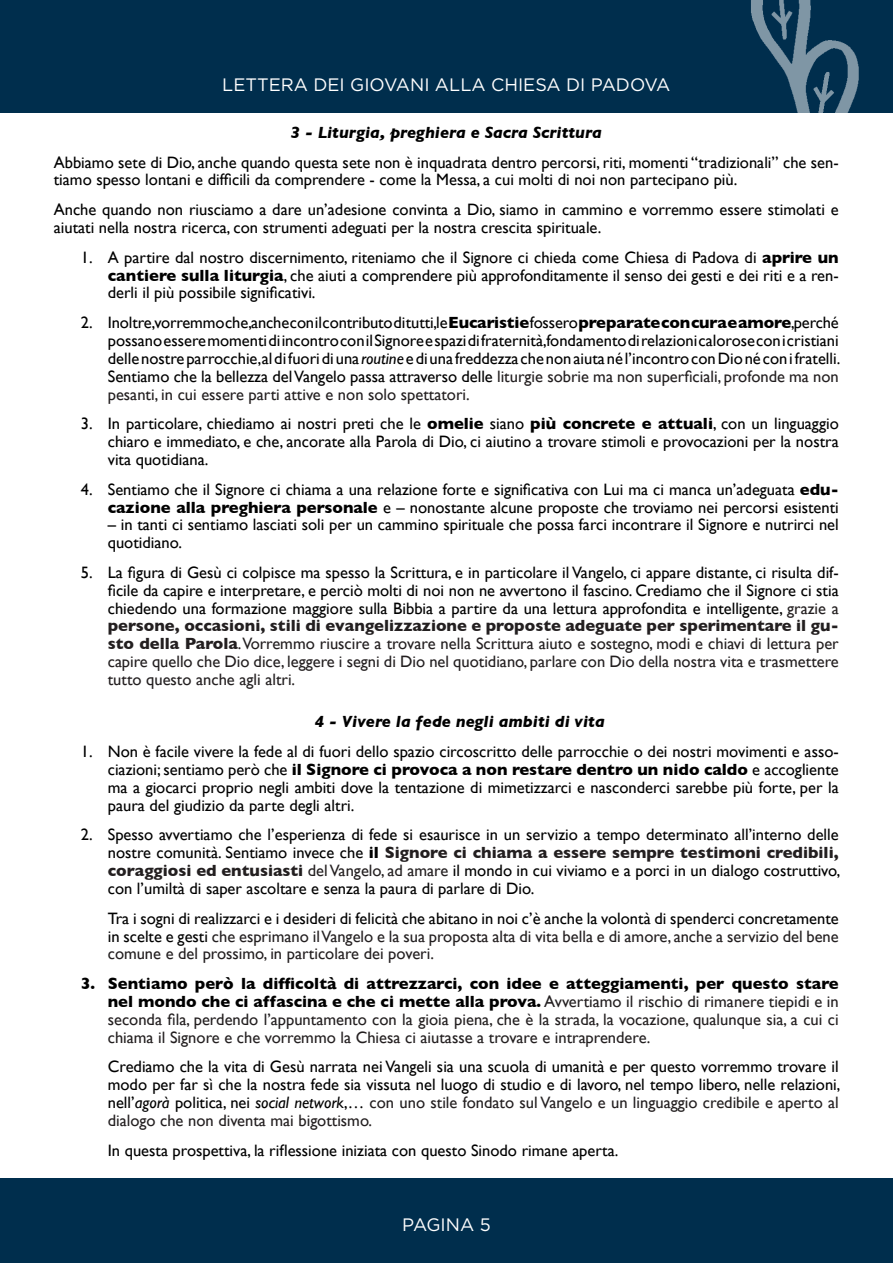
<style>
.page{position:relative;width:893px;height:1263px;background:#fff}
.page>*{position:absolute;margin:0;border:0;box-sizing:border-box;transform-origin:0 0}
.t1{font:18px "Gotham";color:#fff}
.Normale1{font:16.5px/17.9px "Gill Sans";color:#000;text-align:justify}
.Normale1-2{font:16.5px/17.9px "Gill Sans";color:#231f20;text-align:justify}
.Normale1-3{font:italic 700 16.5px "Gill Sans";color:#000}
.s1{font-weight:700}
.s2{font-style:italic}
.s3{color:#231f20}
.s4{font-weight:700;color:#231f20}
.s5{color:#000}
.s6{font-weight:700;color:#000}
</style>
<div class="page">
<div style="left:0;top:0;width:893px;height:113px;background:#002e4d"></div>
<div style="left:0;top:1179px;width:893px;height:84px;background:#002e4d"></div>
<img style="left:751px;top:0;width:108px;height:113px">
<p class="t1" style="left:222px;top:73px;width:450px">LETTERA DEI GIOVANI ALLA CHIESA DI PADOVA</p>
<p class="Normale1-3" style="left:291px;top:123px;width:313px">3 - Liturgia, preghiera e Sacra Scrittura</p>
<p class="Normale1" style="left:54px;top:153px;width:786px">Abbiamo sete di Dio, anche quando questa sete non è inquadrata dentro percorsi, riti, momenti “tradizionali” che sen&shy;tiamo spesso lontani e difficili da comprendere - come la Messa, a cui molti di noi non partecipano più.</p>
<p class="Normale1" style="left:54px;top:201px;width:786px">Anche quando non riusciamo a dare un’adesione convinta a Dio, siamo in cammino e vorremmo essere stimolati e aiutati nella nostra ricerca, con strumenti adeguati per la nostra crescita spirituale.</p>
<p class="Normale1" style="left:108px;top:248px;width:732px;text-indent:-27px">1. A partire dal nostro discernimento, riteniamo che il Signore ci chieda come Chiesa di Padova di <span class="s1">aprire un cantiere sulla liturgia</span>, che aiuti a comprendere più approfonditamente il senso dei gesti e dei riti e a ren&shy;derli il più possibile significativi.</p>
<p class="Normale1" style="left:108px;top:314px;width:734px;text-indent:-27px">2. Inoltre,vorremmo che,anche con il contributo di tutti,le <span class="s1">Eucaristie</span> fossero <span class="s1">preparate con cura e amore</span>,perché possano essere momenti di incontro con il Signore e spazi di fraternità,fondamento di relazioni calorose con i cristiani delle nostre parrocchie,al di fuori di una <span class="s2">routine</span> e di una freddezza che non aiuta né l’incontro con Dio né con i fratelli.<br>Sentiamo che la bellezza del Vangelo passa attraverso delle <span class="s3">liturgie sobrie ma non superficiali, profonde ma non pesanti, in cui essere parti attive e non solo spettatori.</span></p>
<p class="Normale1" style="left:108px;top:415px;width:732px;text-indent:-27px">3. In particolare, chiediamo ai nostri preti che le <span class="s1">omelie</span> siano <span class="s1">più concrete e attuali</span>, con un linguaggio chiaro e immediato, e che, ancorate alla Parola di Dio, ci aiutino a trovare stimoli e provocazioni per la nostra vita quotidiana.</p>
<p class="Normale1" style="left:81px;top:480px;width:759px;text-align:right">4. Sentiamo che il Signore ci chiama a una relazione forte e significativa con Lui ma ci manca un’adeguata <span class="s1">edu&shy;cazione alla preghiera personale</span> e – nonostante alcune proposte che troviamo nei percorsi esistenti</p>
<p class="Normale1" style="left:108px;top:516px;width:732px">– in tanti ci sentiamo lasciati soli per un cammino spirituale che possa farci incontrare il Signore e nutrirci nel quotidiano.</p>
<p class="Normale1" style="left:108px;top:563px;width:732px;text-indent:-27px">5. La figura di Gesù ci colpisce ma spesso la Scrittura, e in particolare il Vangelo, ci appare distante, ci risulta dif&shy;ficile da capire e interpretare, e perciò molti di noi non ne avvertono il fascino. Crediamo che il Signore ci stia chiedendo una formazione maggiore sulla Bibbia a partire da una lettura approfondita e intelligente, <span class="s3">grazie a </span><span class="s4">persone, occasioni, stili di evangelizzazione e proposte adeguate per sperimentare il gu&shy;sto della Parola</span><span class="s3">.Vorremmo riuscire a trovare nella Scrittura aiuto e sostegno, modi e chiavi di lettura per capire quello che Dio dice, leggere i segni di Dio nel quotidiano, parlare con Dio della nostra vita e trasmettere tutto questo anche agli altri.</span></p>
<p class="Normale1-3" style="left:315px;top:712px;width:292px">4 - Vivere la fede negli ambiti di vita</p>
<p class="Normale1" style="left:108px;top:742px;width:732px;text-indent:-27px">1. Non è facile vivere la fede al di fuori dello spazio circoscritto delle parrocchie o dei nostri movimenti e asso&shy;ciazioni; sentiamo però che <span class="s1">il Signore ci provoca a non restare dentro un nido caldo</span> e accogliente ma a giocarci proprio negli ambiti dove la tentazione di mimetizzarci e nasconderci sarebbe più forte, per la paura del giudizio da parte degli altri.</p>
<p class="Normale1" style="left:108px;top:826px;width:734px;text-indent:-27px">2. Spesso avvertiamo che l’esperienza di fede si esaurisce in un servizio a tempo determinato all’interno delle nostre comunità. Sentiamo invece che <span class="s1">il</span> <span class="s4">Signore ci chiama a essere sempre testimoni credibili, coraggiosi ed entusiasti</span> <span class="s3">del Vangelo, ad amare</span> il mondo in cui viviamo e a porci in un dialogo costruttivo, con l’umiltà di saper ascoltare e senza la paura di parlare di Dio.</p>
<p class="Normale1-2" style="left:108px;top:909px;width:732px"><span class="s5">Tra i sogni di realizzarci e i desideri di felicità che abitano in noi c’è anche la volontà di spenderci concretamente in scelte e gesti</span> che esprimano il Vangelo e la sua proposta alta di vita bella e di amore, anche a servizio del bene comune e del prossimo, in particolare dei poveri.</p>
<p class="Normale1-2" style="left:108px;top:974px;width:732px;text-indent:-27px"><span class="s6">3. Sentiamo però la difficoltà di attrezzarci, con idee e atteggiamenti, per questo stare nel mondo che ci affascina e che ci mette alla prova.</span> Avvertiamo il rischio di rimanere tiepidi e in seconda fila, perdendo l’appuntamento con la gioia piena, che è la strada, la vocazione, qualunque sia, a cui ci chiama il Signore e che vorremmo la Chiesa ci aiutasse a trovare e intraprendere.</p>
<p class="Normale1" style="left:108px;top:1058px;width:734px">Crediamo che la vita di Gesù narrata nei Vangeli sia una scuola di umanità e per questo vorremmo trovare il modo per far sì che la nostra fede sia vissuta nel luogo di studio e di lavoro, nel tempo libero, nelle relazioni, nell’<span class="s2">agorà</span> politica, nei <span class="s2">social network</span>,… <span class="s3">con uno stile fondato sul Vangelo e un linguaggio credibile e aperto al dialogo che non diventa mai bigottismo.</span></p>
<p class="Normale1" style="left:108px;top:1141px;width:512px">In questa prospettiva, la riflessione iniziata con questo Sinodo rimane aperta.</p>
<p class="t1" style="left:402px;top:1213px;width:90px">PAGINA 5</p>
</div>
